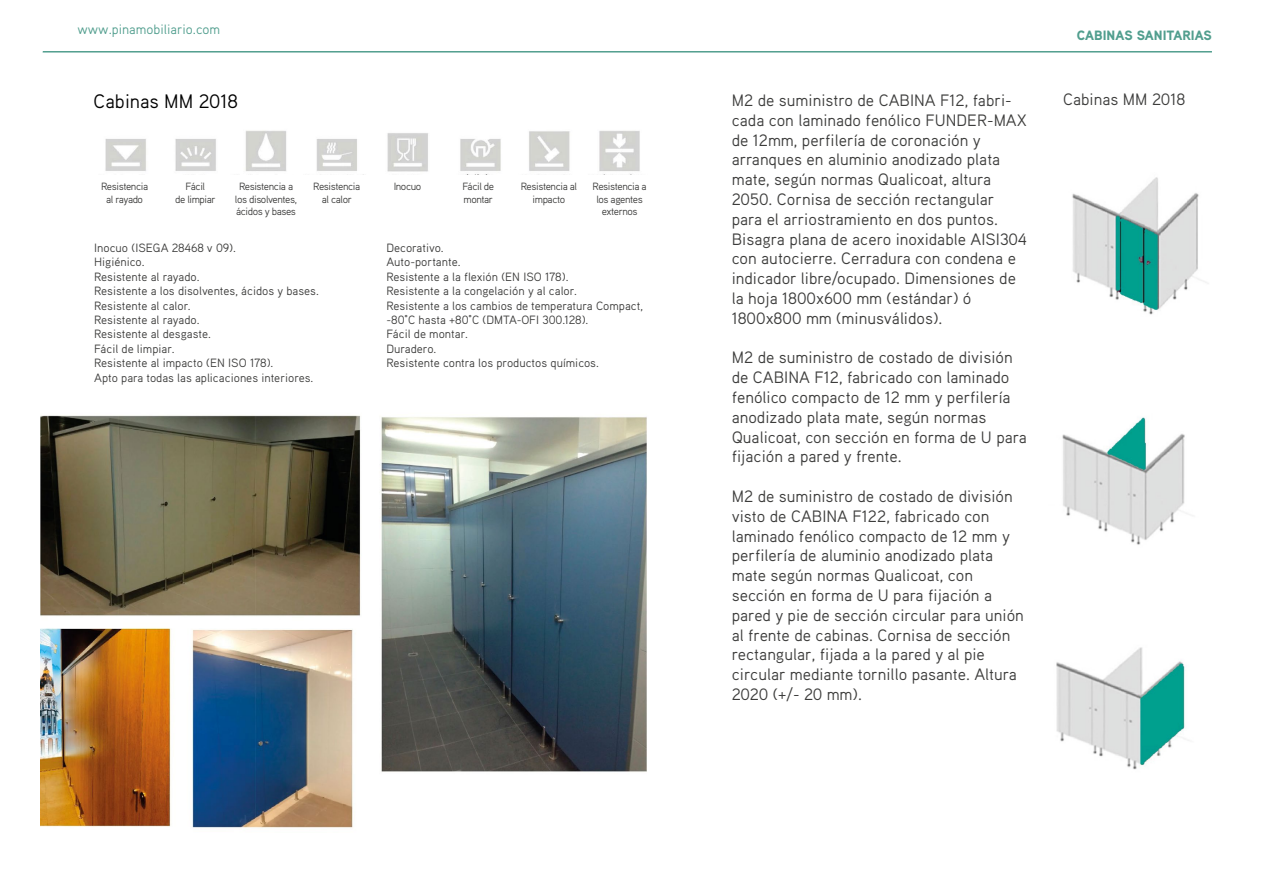
<style>
.page{position:relative;width:1263px;height:893px;background:#fff}
.page>*{position:absolute;margin:0;border:0;box-sizing:border-box;transform-origin:0 0}
.t1{font:19.5px "Aaux Pro";color:#000}
.t2{font:16.5px/19.8px "Aaux Pro";color:#3c3c3b}
.t3{font:13.5px "Aaux Pro";color:#519e8e}
.t4{font:900 13.5px "Aaux Pro";color:#519e8e}
.t5{font:12px/14.4px "Aaux Pro";color:#3c3c3b}
.t6{font:10.5px/12.6px "Aaux Pro";letter-spacing:-.04em;color:#3c3c3b;text-align:center}
</style>
<div class="page">
<img style="left:40px;top:415px;width:607px;height:413px">
<img style="left:105px;top:130px;width:535px;height:45px">
<img style="left:1062px;top:417px;width:125px;height:128px">
<img style="left:1056px;top:647px;width:133px;height:123px">
<img style="left:1072px;top:177px;width:135px;height:138px">
<hr style="left:43px;top:51px;width:1169px;height:2px;background:#519e8e">
<p class="t3" style="left:78px;top:21px;width:144px">www.pinamobiliario.com</p>
<p class="t4" style="left:1077px;top:26px;width:136px">CABINAS SANITARIAS</p>
<p class="t1" style="left:94px;top:89px;width:146px">Cabinas MM 2018</p>
<p class="t2" style="left:1063px;top:89px;width:124px">Cabinas MM 2018</p>
<p class="t2" style="left:732px;top:90px;width:297px">M2 de suministro de CABINA F12, fabri&shy;cada con laminado fenólico FUNDER-MAX de 12mm, perfilería de coronación y arranques en aluminio anodizado plata mate, según normas Qualicoat, altura 2050. Cornisa de sección rectangular para el arriostramiento en dos puntos.<br>Bisagra plana de acero inoxidable AISI304 con autocierre. Cerradura con condena e indicador libre/ocupado. Dimensiones de la hoja 1800x600 mm (estándar) ó 1800x800 mm (minusválidos).</p>
<p class="t2" style="left:732px;top:347px;width:297px">M2 de suministro de costado de división de CABINA F12, fabricado con laminado fenólico compacto de 12 mm y perfilería anodizado plata mate, según normas Qualicoat, con sección en forma de U para fijación a pared y frente.</p>
<p class="t2" style="left:732px;top:486px;width:294px">M2 de suministro de costado de división visto de CABINA F122, fabricado con laminado fenólico compacto de 12 mm y perfilería de aluminio anodizado plata mate según normas Qualicoat, con sección en forma de U para fijación a pared y pie de sección circular para unión al frente de cabinas. Cornisa de sección rectangular, fijada a la pared y al pie circular mediante tornillo pasante. Altura 2020 (+/- 20 mm).</p>
<p class="t6" style="left:101px;top:180px;width:49px">Resistencia al rayado</p>
<p class="t6" style="left:175px;top:180px;width:42px">Fácil<br>de limpiar</p>
<p class="t6" style="left:235px;top:180px;width:64px">Resistencia a los disolventes, ácidos y bases</p>
<p class="t6" style="left:313px;top:180px;width:49px">Resistencia al calor</p>
<p class="t6" style="left:394px;top:180px;width:29px">Inocuo</p>
<p class="t6" style="left:462px;top:180px;width:33px;text-align:left">Fácil de montar</p>
<p class="t6" style="left:521px;top:180px;width:58px">Resistencia al impacto</p>
<p class="t6" style="left:593px;top:180px;width:56px">Resistencia a los agentes externos</p>
<p class="t5" style="left:94px;top:240px;width:226px">Inocuo (ISEGA 28468 v 09).<br>Higiénico.<br>Resistente al rayado.<br>Resistente a los disolventes, ácidos y bases.<br>Resistente al calor.<br>Resistente al rayado.<br>Resistente al desgaste.<br>Fácil de limpiar.<br>Resistente al impacto (EN ISO 178).<br>Apto para todas las aplicaciones interiores.</p>
<p class="t5" style="left:386px;top:240px;width:258px">Decorativo.<br>Auto-portante.<br>Resistente a la flexión (EN ISO 178).<br>Resistente a la congelación y al calor.<br>Resistente a los cambios de temperatura Compact, -80°C hasta +80°C (DMTA-OFI 300.128).<br>Fácil de montar.<br>Duradero.<br>Resistente contra los productos químicos.</p>
</div>
